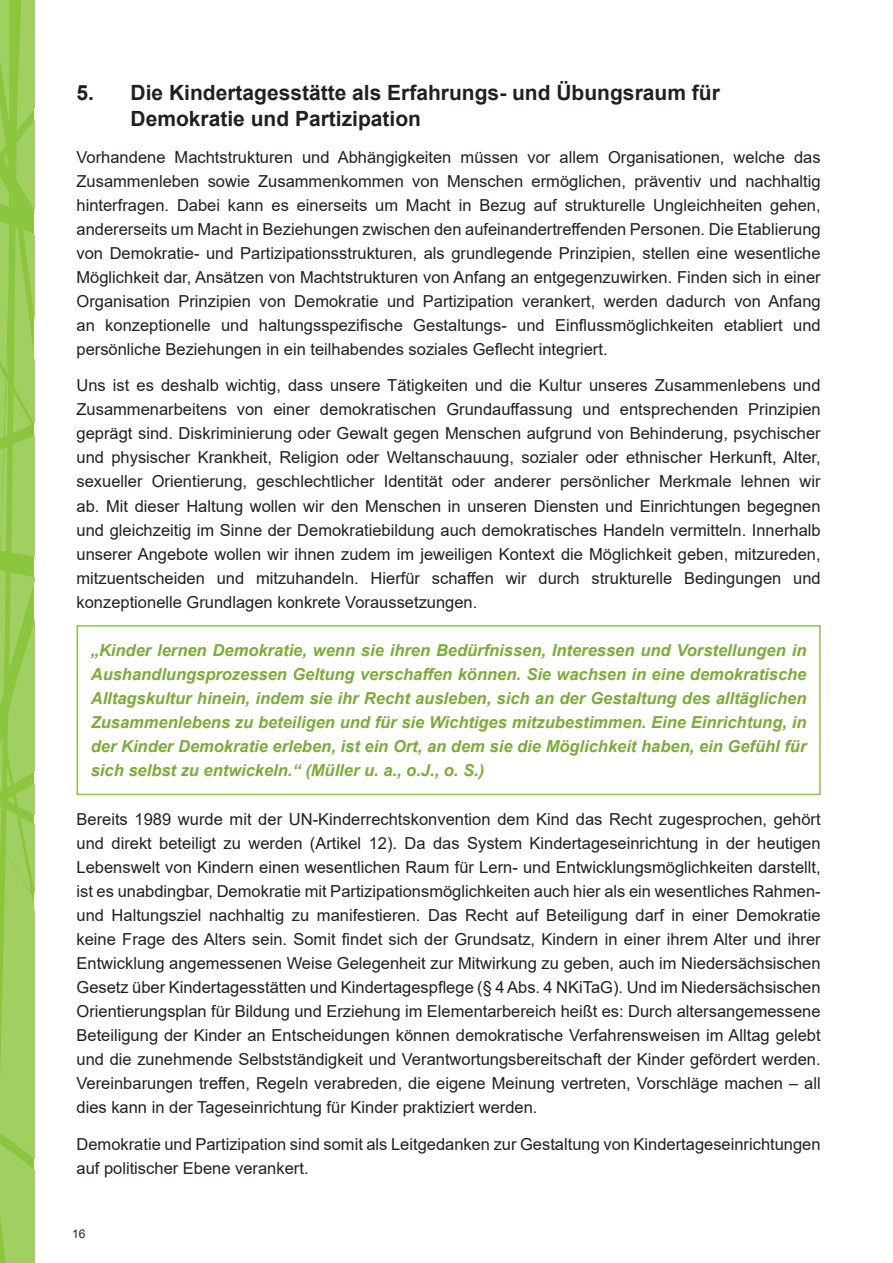
<style>
.page{position:relative;width:893px;height:1263px;background:#fff}
.page>*{position:absolute;margin:0;border:0;box-sizing:border-box;transform-origin:0 0}
.t1{font:700 21px/25.5px "Arial";color:#231f20}
.t2{font:16.5px/24px "Arial";color:#231f20;text-align:justify}
.t3{font:italic 700 16.5px/24px "Arial";color:#79ad36;text-align:justify}
.t4{font:12px "Arial";color:#231f20}
</style>
<div class="page">
<svg style="left:0;top:570px;width:34px;height:693px;background:#9dcd5a"></svg>
<svg style="left:0;top:0;width:34px;height:559px;background:#99cb54"></svg>
<div style="left:77px;top:625px;width:744px;height:170px;border:2px solid #8bc63e"></div>
<p class="t1" style="left:131px;top:80px;width:591px;text-indent:-54px">5. Die Kindertagesstätte als Erfahrungs- und Übungsraum für<br>Demokratie und Partizipation</p>
<p class="t2" style="left:77px;top:145px;width:746px">Vorhandene Machtstrukturen und Abhängigkeiten müssen vor allem Organisationen, welche das Zusammenleben sowie Zusammenkommen von Menschen ermöglichen, präventiv und nachhaltig hinterfragen. Dabei kann es einerseits um Macht in Bezug auf strukturelle Ungleichheiten gehen, andererseits um Macht in Beziehungen zwischen den aufeinandertreffenden Personen. Die Etablierung von Demokratie- und Partizipationsstrukturen, als grundlegende Prinzipien, stellen eine wesentliche Möglichkeit dar, Ansätzen von Machtstrukturen von Anfang an entgegenzuwirken. Finden sich in einer Organisation Prinzipien von Demokratie und Partizipation verankert, werden dadurch von Anfang an konzeptionelle und haltungsspezifische Gestaltungs- und Einflussmöglichkeiten etabliert und persönliche Beziehungen in ein teilhabendes soziales Geflecht integriert.</p>
<p class="t2" style="left:77px;top:374px;width:746px">Uns ist es deshalb wichtig, dass unsere Tätigkeiten und die Kultur unseres Zusammenlebens und Zusammenarbeitens von einer demokratischen Grundauffassung und entsprechenden Prinzipien geprägt sind. Diskriminierung oder Gewalt gegen Menschen aufgrund von Behinderung, psychischer und physischer Krankheit, Religion oder Weltanschauung, sozialer oder ethnischer Herkunft, Alter, sexueller Orientierung, geschlechtlicher Identität oder anderer persönlicher Merkmale lehnen wir ab. Mit dieser Haltung wollen wir den Menschen in unseren Diensten und Einrichtungen begegnen und gleichzeitig im Sinne der Demokratiebildung auch demokratisches Handeln vermitteln. Innerhalb unserer Angebote wollen wir ihnen zudem im jeweiligen Kontext die Möglichkeit geben, mitzureden, mitzuentscheiden und mitzuhandeln. Hierfür schaffen wir durch strukturelle Bedingungen und konzeptionelle Grundlagen konkrete Voraussetzungen.</p>
<p class="t3" style="left:91px;top:639px;width:717px">„Kinder lernen Demokratie, wenn sie ihren Bedürfnissen, Interessen und Vorstellungen in Aushandlungsprozessen Geltung verschaffen können. Sie wachsen in eine demokratische Alltagskultur hinein, indem sie ihr Recht ausleben, sich an der Gestaltung des alltäglichen Zusammenlebens zu beteiligen und für sie Wichtiges mitzubestimmen. Eine Einrichtung, in der Kinder Demokratie erleben, ist ein Ort, an dem sie die Möglichkeit haben, ein Gefühl für sich selbst zu entwickeln.“ (Müller u. a., o.J., o. S.)</p>
<p class="t2" style="left:77px;top:807px;width:746px">Bereits 1989 wurde mit der UN-Kinderrechtskonvention dem Kind das Recht zugesprochen, gehört und direkt beteiligt zu werden (Artikel 12). Da das System Kindertageseinrichtung in der heutigen Lebenswelt von Kindern einen wesentlichen Raum für Lern- und Entwicklungsmöglichkeiten darstellt, ist es unabdingbar, Demokratie mit Partizipationsmöglichkeiten auch hier als ein wesentliches Rahmen&shy;und Haltungsziel nachhaltig zu manifestieren. Das Recht auf Beteiligung darf in einer Demokratie keine Frage des Alters sein. Somit findet sich der Grundsatz, Kindern in einer ihrem Alter und ihrer Entwicklung angemessenen Weise Gelegenheit zur Mitwirkung zu geben, auch im Niedersächsischen Gesetz über Kindertagesstätten und Kindertagespflege (§ 4 Abs. 4 NKiTaG). Und im Niedersächsischen Orientierungsplan für Bildung und Erziehung im Elementarbereich heißt es: Durch altersangemessene Beteiligung der Kinder an Entscheidungen können demokratische Verfahrensweisen im Alltag gelebt und die zunehmende Selbstständigkeit und Verantwortungsbereitschaft der Kinder gefördert werden.<br>Vereinbarungen treffen, Regeln verabreden, die eigene Meinung vertreten, Vorschläge machen – all dies kann in der Tageseinrichtung für Kinder praktiziert werden.</p>
<p class="t2" style="left:77px;top:1132px;width:746px">Demokratie und Partizipation sind somit als Leitgedanken zur Gestaltung von Kindertageseinrichtungen auf politischer Ebene verankert.</p>
<p class="t4" style="left:72px;top:1225px;width:15px">16</p>
</div>
